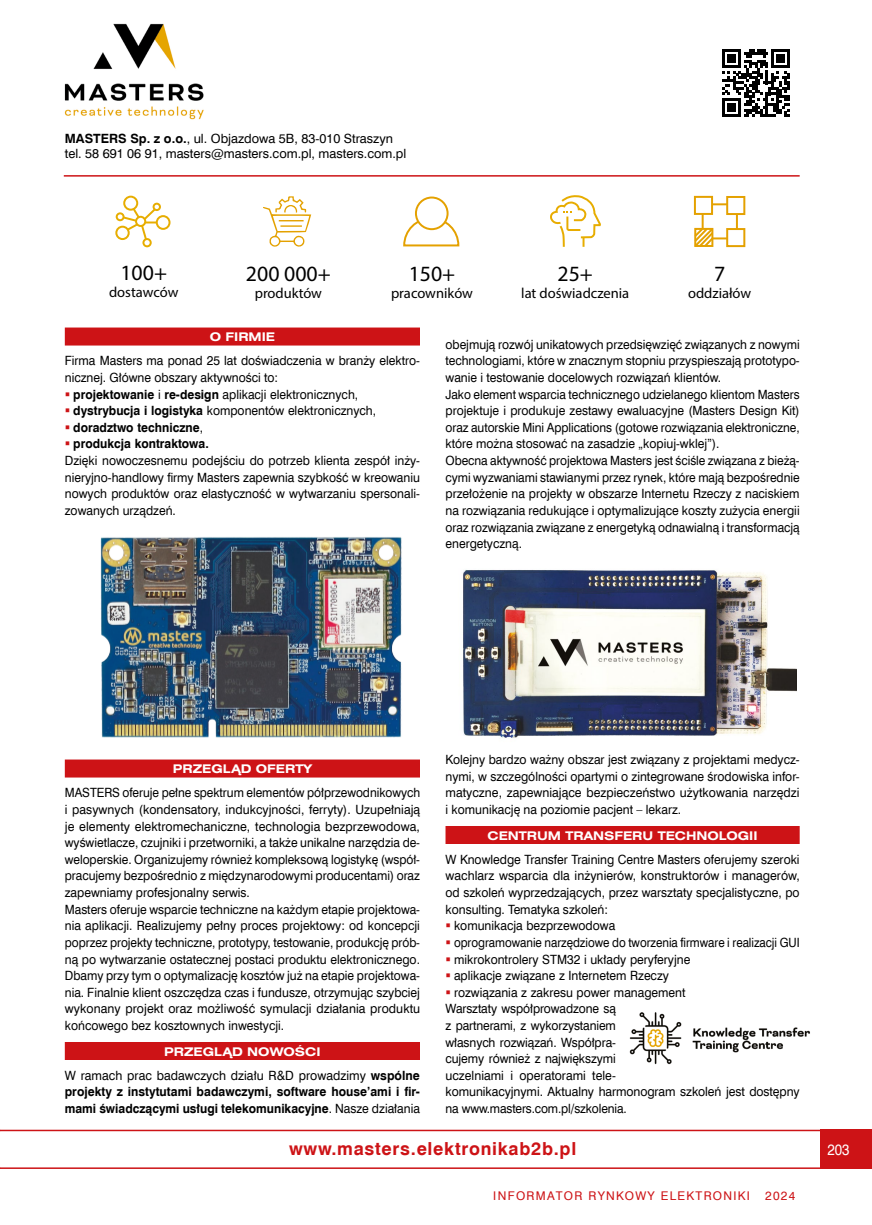
<style>
.page{position:relative;width:872px;height:1225px;background:#fff}
.page>*{position:absolute;margin:0;border:0;box-sizing:border-box;transform-origin:0 0}
.t1{font:24.45px/29.2px "Ubuntu";color:#000;text-align:center}
.t2{font:21.9px "Myriad Pro";color:#000}
.t3{font:700 18px "Swis 721 EU";letter-spacing:.04em;color:#cd1316}
.t4{font:17.25px "Ubuntu";color:#000}
.t5{font:15px "Swis 721 EU";color:#fff;scale:.9 1}
.t6{font:14.55px "Myriad Pro";color:#000}
.t7{font:12.75px/16.6px "Swis 721 EU";color:#000;text-align:justify;scale:.95 1}
.t8{font:12.75px/16.6px "Swis 721 EU";color:#000;scale:.94 1}
.t9{font:700 12.75px/16.6px "Swis 721 EU";color:#000;text-align:justify;scale:.96 1}
.t10{font:12.75px "Swis 721 EU";color:#000;scale:.96 1}
.t11{font:12.75px/15px "Swis 721 EU";color:#000}
.t12{font:12.75px "Swis 721 EU";color:#000;scale:.91 1}
.t13{font:700 12.75px "Swis 721 EU";color:#000;scale:.95 1}
.t14{font:700 12px "Swis 721 Ex EU";color:#fff}
.t15{font:12px "Swis 721 EU";letter-spacing:.11em;color:#cd1316}
.s1{font-weight:700}
.s2{font-weight:400}
</style>
<div class="page">
<div style="left:821px;top:1129px;width:51px;height:40px;background:#cd1316"></div>
<hr style="left:64px;top:175px;width:735px;height:2px;background:#cd1316">
<hr style="left:0;top:1129px;width:821px;height:2px;background:#cd1316">
<hr style="left:0;top:1167px;width:821px;height:2px;background:#cd1316">
<svg style="left:722px;top:49px;width:68px;height:68px"></svg>
<div style="left:65px;top:327px;width:355px;height:18px;background:#cd1316"></div>
<div style="left:65px;top:759px;width:355px;height:18px;background:#cd1316"></div>
<div style="left:65px;top:1042px;width:355px;height:18px;background:#cd1316"></div>
<div style="left:445px;top:826px;width:354px;height:18px;background:#cd1316"></div>
<div style="left:123px;top:196px;width:15px;height:15px;border:2px solid #e7ad00;border-radius:50%"></div>
<div style="left:116px;top:212px;width:9px;height:9px;border:2px solid #e7ad00;border-radius:50%"></div>
<div style="left:115px;top:226px;width:15px;height:14px;border:2px solid #e7ad00;border-radius:50%"></div>
<div style="left:153px;top:203px;width:8px;height:8px;border:2px solid #e7ad00;border-radius:50%"></div>
<div style="left:142px;top:238px;width:10px;height:9px;border:2px solid #e7ad00;border-radius:50%"></div>
<div style="left:156px;top:215px;width:14px;height:15px;border:2px solid #e7ad00;border-radius:50%"></div>
<svg style="left:121px;top:206px;width:37px;height:36px"></svg>
<svg style="left:263px;top:196px;width:48px;height:51px"></svg>
<svg style="left:403px;top:216px;width:57px;height:31px"></svg>
<div style="left:416px;top:197px;width:31px;height:32px;background:#fff;border-radius:50%"></div>
<div style="left:415px;top:196px;width:33px;height:34px;border:2px solid #e4a100;border-radius:50%"></div>
<svg style="left:550px;top:195px;width:51px;height:52px"></svg>
<div style="left:701px;top:203px;width:37px;height:36px;border:2px solid #e4a100"></div>
<div style="left:695px;top:197px;width:17px;height:17px;background:#fff"></div>
<div style="left:694px;top:196px;width:19px;height:19px;border:2px solid #e4a100"></div>
<div style="left:727px;top:197px;width:17px;height:17px;background:#fff"></div>
<div style="left:726px;top:196px;width:19px;height:19px;border:2px solid #e4a100"></div>
<div style="left:727px;top:229px;width:17px;height:17px;background:#fff"></div>
<div style="left:726px;top:228px;width:19px;height:19px;border:2px solid #e4a100"></div>
<svg style="left:694px;top:226px;width:21px;height:21px"></svg>
<img style="left:64px;top:23px;width:140px;height:97px">
<img style="left:463px;top:570px;width:333px;height:168px">
<img style="left:100px;top:537px;width:302px;height:201px">
<img style="left:629px;top:1012px;width:181px;height:53px">
<p class="t11" style="left:65px;top:131px;width:343px"><span class="s1">MASTERS Sp. z o.o.</span>, ul. Objazdowa 5B, 83-010 Straszyn tel. 58 691 06 91, masters@masters.com.pl, masters.com.pl</p>
<h2 class="t2" style="left:120px;top:259px;width:48px">100+</h2>
<p class="t6" style="left:109px;top:283px;width:71px">dostawców</p>
<h2 class="t2" style="left:246px;top:260px;width:86px">200 000+</h2>
<p class="t6" style="left:255px;top:284px;width:69px">produktów</p>
<h2 class="t2" style="left:409px;top:260px;width:48px">150+</h2>
<p class="t6" style="left:391px;top:284px;width:83px">pracowników</p>
<h2 class="t2" style="left:557px;top:260px;width:37px">25+</h2>
<p class="t6" style="left:521px;top:284px;width:110px">lat doświadczenia</p>
<h2 class="t2" style="left:714px;top:260px;width:13px">7</h2>
<p class="t6" style="left:688px;top:284px;width:65px">oddziałów</p>
<p class="t14" style="left:210px;top:330px;width:67px">O FIRMIE</p>
<p class="t7" style="left:65px;top:353px;width:375px">Firma Masters ma ponad 25 lat doświadczenia w branży elektro-</p>
<p class="t7" style="left:65px;top:369px;width:226px">nicznej. Główne obszary aktywności to:</p>
<p class="t7" style="left:73px;top:386px;width:301px"><span class="s1">projektowanie</span> i <span class="s1">re-design</span> aplikacji elektronicznych,</p>
<p class="t7" style="left:73px;top:403px;width:320px"><span class="s1">dystrybucja i logistyka</span> komponentów elektronicznych,</p>
<p class="t13" style="left:73px;top:419px;width:138px">doradztwo techniczne<span class="s2">,</span></p>
<p class="t13" style="left:73px;top:436px;width:144px">produkcja kontraktowa.</p>
<p class="t7" style="left:65px;top:452px;width:375px">Dzięki nowoczesnemu podejściu do potrzeb klienta zespół inży&shy;nieryjno-handlowy firmy Masters zapewnia szybkość w kreowaniu nowych produktów oraz elastyczność w wytwarzaniu spersonali&shy;zowanych urządzeń.</p>
<p class="t7" style="left:445px;top:336px;width:374px;text-align:left">obejmują rozwój unikatowych przedsięwzięć związanych z nowymi technologiami, które w znacznym stopniu przyspieszają prototypo&shy;wanie i testowanie docelowych rozwiązań klientów.<br>Jako element wsparcia technicznego udzielanego klientom Masters projektuje i produkuje zestawy ewaluacyjne (Masters Design Kit) oraz autorskie Mini Applications (gotowe rozwiązania elektroniczne, które można stosować na zasadzie „kopiuj-wklej”).<br>Obecna aktywność projektowa Masters jest ściśle związana z bieżą&shy;cymi wyzwaniami stawianymi przez rynek, które mają bezpośrednie przełożenie na projekty w obszarze Internetu Rzeczy z naciskiem na rozwiązania redukujące i optymalizujące koszty zużycia energii oraz rozwiązania związane z energetyką odnawialną i transformacją energetyczną.</p>
<p class="t14" style="left:173px;top:762px;width:140px">PRZEGLĄD OFERTY</p>
<p class="t8" style="left:65px;top:785px;width:379px">MASTERS oferuje pełne spektrum elementów półprzewodnikowych i pasywnych (kondensatory, indukcyjności, ferryty). Uzupełniają je elementy elektromechaniczne, technologia bezprzewodowa, wyświetlacze, czujniki i przetworniki, a także unikalne narzędzia de&shy;weloperskie. Organizujemy również kompleksową logistykę (współ&shy;pracujemy bezpośrednio z międzynarodowymi producentami) oraz zapewniamy profesjonalny serwis.<br>Masters oferuje wsparcie techniczne na każdym etapie projektowa&shy;nia aplikacji. Realizujemy pełny proces projektowy: od koncepcji poprzez projekty techniczne, prototypy, testowanie, produkcję prób&shy;ną po wytwarzanie ostatecznej postaci produktu elektronicznego.<br>Dbamy przy tym o optymalizację kosztów już na etapie projektowa&shy;nia. Finalnie klient oszczędza czas i fundusze, otrzymując szybciej wykonany projekt oraz możliwość symulacji działania produktu końcowego bez kosztownych inwestycji.</p>
<p class="t14" style="left:164px;top:1044px;width:158px">PRZEGLĄD NOWOŚCI</p>
<p class="t9" style="left:65px;top:1067px;width:371px"><span class="s2">W ramach prac badawczych działu R&amp;D prowadzimy</span> wspólne projekty z instytutami badawczymi, software house’ami i fir&shy;mami świadczącymi usługi telekomunikacyjne<span class="s2">. Nasze działania</span></p>
<h1 class="t1" style="left:231px;top:889px;width:59px;rotate:90deg">WiFi/<br>BT</h1>
<h1 class="t1" style="left:383px;top:892px;width:62px;rotate:90deg">GNSS</h1>
<p class="t7" style="left:445px;top:751px;width:374px">Kolejny bardzo ważny obszar jest związany z projektami medycz&shy;nymi, w szczególności opartymi o zintegrowane środowiska infor&shy;matyczne, zapewniające bezpieczeństwo użytkowania narzędzi i komunikację na poziomie pacjent – lekarz.</p>
<p class="t14" style="left:487px;top:828px;width:271px">CENTRUM TRANSFERU TECHNOLOGII</p>
<p class="t7" style="left:445px;top:851px;width:374px">W Knowledge Transfer Training Centre Masters oferujemy szeroki</p>
<p class="t10" style="left:445px;top:868px;width:370px">wachlarz wsparcia dla inżynierów, konstruktorów i managerów,</p>
<p class="t7" style="left:445px;top:884px;width:374px">od szkoleń wyprzedzających, przez warsztaty specjalistyczne, po</p>
<p class="t7" style="left:445px;top:901px;width:172px">konsulting. Tematyka szkoleń:</p>
<p class="t7" style="left:454px;top:918px;width:171px">komunikacja bezprzewodowa</p>
<p class="t12" style="left:454px;top:934px;width:381px">oprogramowanie narzędziowe do tworzenia firmware i realizacji GUI</p>
<p class="t7" style="left:454px;top:951px;width:250px">mikrokontrolery STM32 i układy peryferyjne</p>
<p class="t7" style="left:454px;top:967px;width:228px">aplikacje związane z Internetem Rzeczy</p>
<p class="t7" style="left:454px;top:984px;width:245px">rozwiązania z zakresu power management</p>
<p class="t7" style="left:445px;top:1001px;width:181px">Warsztaty współprowadzone są</p>
<p class="t7" style="left:445px;top:1017px;width:181px">z partnerami, z wykorzystaniem</p>
<p class="t7" style="left:445px;top:1034px;width:181px">własnych rozwiązań. Współpra-</p>
<p class="t7" style="left:445px;top:1050px;width:181px">cujemy również z największymi</p>
<p class="t10" style="left:445px;top:1067px;width:179px">uczelniami i operatorami tele-</p>
<p class="t10" style="left:445px;top:1084px;width:370px">komunikacyjnymi. Aktualny harmonogram szkoleń jest dostępny</p>
<p class="t8" style="left:445px;top:1100px;width:194px">na www.masters.com.pl/szkolenia.</p>
<h3 class="t4" style="left:512px;top:799px;width:76px;rotate:90deg">3G/LPWA</h3>
<h1 class="t1" style="left:541px;top:810px;width:52px;rotate:90deg">GSM</h1>
<h3 class="t3" style="left:289px;top:1137px;width:289px">www.masters.elektronikab2b.pl</h3>
<p class="t5" style="left:827px;top:1140px;width:26px">203</p>
<p class="t15" style="left:493px;top:1188px;width:258px">INFORMATOR RYNKOWY ELEKTRONIKI</p>
<p class="t15" style="left:765px;top:1188px;width:32px">2024</p>
</div>
